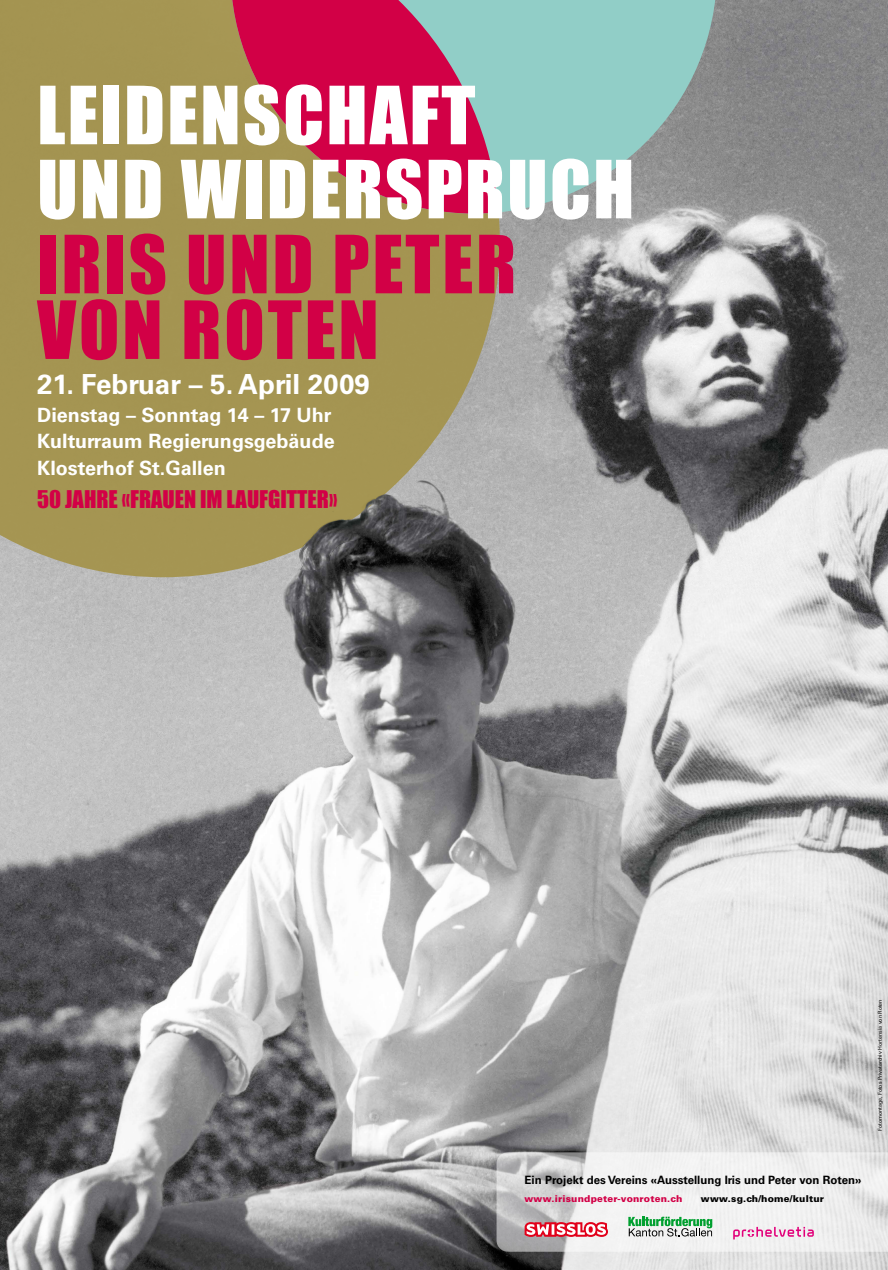
<style>
.page{position:relative;width:888px;height:1270px;background:#fff}
.page>*{position:absolute;margin:0;border:0;box-sizing:border-box;transform-origin:0 0}
.t1{font:74.06px/74.1px "Impact";letter-spacing:.03em;color:#fff}
.t2{font:74.06px/65.6px "Impact";letter-spacing:.04em;color:#d20046}
.t3{font:700 27.65px "Univers LT Std";color:#fff}
.t4{font:22.4px "Impact";color:#d20046}
.t5{font:700 19.74px/26.6px "Univers LT Std";color:#fff}
.t6{font:700 11.48px "Univers LT Std";color:#000}
.t7{font:900 9.45px "Univers LT Std";letter-spacing:.02em;color:#d20046}
.t8{font:900 9.45px "Univers LT Std";letter-spacing:.02em;color:#000}
.t9{font:5.21px "Univers LT Std";color:#000}
</style>
<div class="page">
<img style="left:0;top:0;width:888px;height:1270px">
<svg style="left:0;top:0;width:500px;height:577px;background:#a29457"></svg>
<svg style="left:499px;top:0;width:218px;height:214px;background:#91bdb8"></svg>
<svg style="left:230px;top:0;width:269px;height:214px;background:#bf3b59"></svg>
<img style="left:248px;top:436px;width:157px;height:134px">
<svg style="left:497px;top:1152px;width:391px;height:100px"></svg>
<h1 class="t1" style="left:37px;top:76px;width:599px">LEIDENSCHAFT<br>UND WIDERSPRUCH</h1>
<h1 class="t2" style="left:37px;top:229px;width:480px">IRIS UND PETER<br>VON ROTEN</h1>
<h2 class="t3" style="left:37px;top:368px;width:334px">21. Februar – 5. April 2009</h2>
<p class="t5" style="left:37px;top:402px;width:299px">Dienstag – Sonntag 14 – 17 Uhr<br>Kulturraum Regierungsgebäude<br>Klosterhof St.Gallen</p>
<p class="t4" style="left:37px;top:482px;width:302px">50 JAHRE «FRAUEN IM LAUFGITTER»</p>
<p class="t9" style="left:877px;top:1131px;width:133px;rotate:-90deg">Fotomontage, Fotos Privatarchiv Hortensia von Roten</p>
<p class="t6" style="left:525px;top:1173px;width:338px">Ein Projekt des Vereins «Ausstellung Iris und Peter von Roten»</p>
<p class="t7" style="left:525px;top:1193px;width:159px">www.irisundpeter-vonroten.ch</p>
<p class="t8" style="left:701px;top:1193px;width:125px">www.sg.ch/home/kultur</p>
</div>
